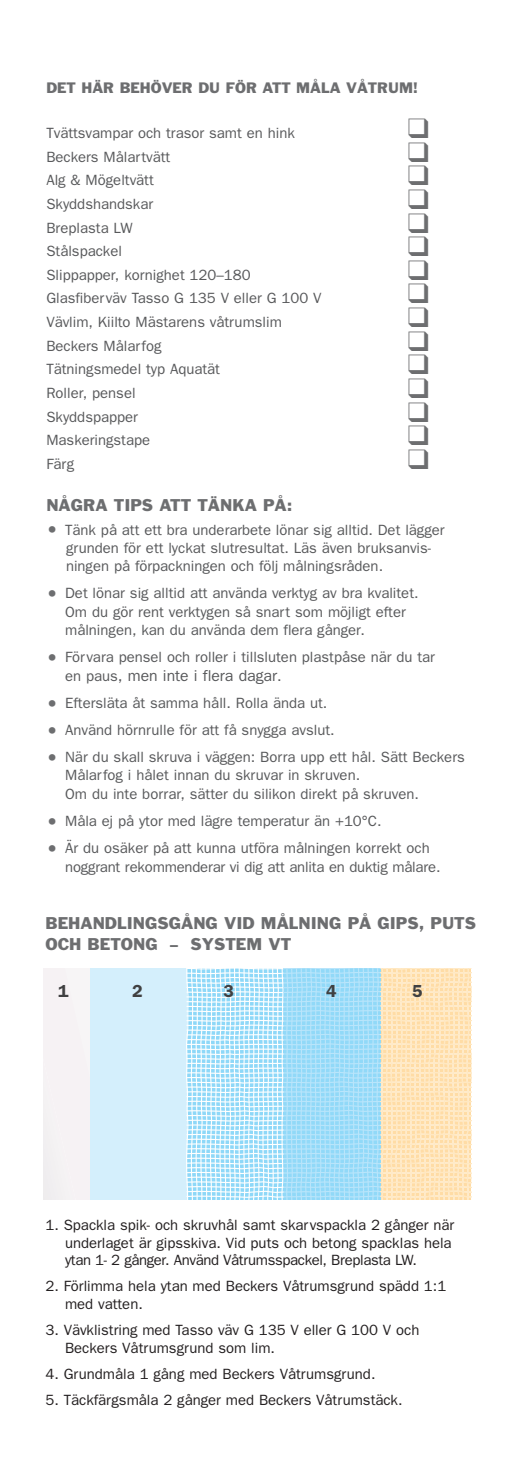
<style>
.page{position:relative;width:511px;height:1474px;background:#fff}
.page>*{position:absolute;margin:0;border:0;box-sizing:border-box;transform-origin:0 0}
.t1{font:600 17.5px "Franklin Gothic";color:#404041}
.t2{font:15.75px/21px "Franklin Gothic";color:#6d6e70}
.t3{font:15.75px "Franklin Gothic";color:#58595b}
.t4{font:14.88px/23.6px "Franklin Gothic";color:#58595b}
.t5{font:14.88px/17.5px "Franklin Gothic";color:#231f20}
.t6{font:14px "Franklin Gothic";color:#6d6e70}
.s1{font-size:19.25px;color:#6d6e70}
.s2{font-size:14.88px}
</style>
<div class="page">
<div style="left:90px;top:968px;width:97px;height:231px;background:#d4effc"></div>
<svg style="left:185px;top:968px;width:287px;height:232px;background:#c9e3e5"></svg>
<p class="t6" style="left:46px;top:83px;width:373px">DET HÄR BEHÖVER DU FÖR ATT MÅLA VÅTRUM!</p>
<p class="t4" style="left:46px;top:122px;width:277px">Tvättsvampar och trasor samt en hink<br>Beckers Målartvätt<br>Alg &amp; Mögeltvätt<br>Skyddshandskar<br>Breplasta LW<br>Stålspackel<br>Slippapper, kornighet 120–180<br>Glasfiberväv Tasso G 135 V eller G 100 V<br>Vävlim, Kiilto Mästarens våtrumslim<br>Beckers Målarfog<br>Tätningsmedel typ Aquatät<br>Roller, pensel<br>Skyddspapper<br>Maskeringstape<br>Färg</p>
<p class="t2" style="left:46px;top:496px;width:248px">NÅGRA TIPS ATT TÄNKA PÅ:</p>
<p class="t4" style="left:66px;top:521px;width:380px;line-height:18.4px;text-indent:-20px"><span class="s1">•</span> Tänk på att ett bra underarbete lönar sig alltid. Det lägger grunden för ett lyckat slutresultat. Läs även bruksanvis&shy;ningen på förpackningen och följ målningsråden.</p>
<p class="t4" style="left:65px;top:585px;width:355px;line-height:18.4px;text-indent:-19px"><span class="s1">•</span> Det lönar sig alltid att använda verktyg av bra kvalitet.<br>Om du gör rent verktygen så snart som möjligt efter målningen, kan du använda dem flera gånger.</p>
<p class="t4" style="left:46px;top:646px;width:390px"><span class="s1">•</span> Förvara pensel och roller i tillsluten plastpåse när du tar</p>
<p class="t3" style="left:65px;top:670px;width:218px"><span class="s2">en paus</span>, men inte i flera dagar<span class="s2">.</span></p>
<p class="t4" style="left:46px;top:692px;width:283px"><span class="s1">•</span> Eftersläta åt samma håll. Rolla ända ut.</p>
<p class="t4" style="left:46px;top:719px;width:290px"><span class="s1">•</span> Använd hörnrulle för att få snygga avslut.</p>
<p class="t4" style="left:65px;top:749px;width:401px;line-height:18.4px;text-indent:-19px"><span class="s1">•</span> När du skall skruva i väggen: Borra upp ett hål. Sätt Beckers<br>Målarfog i hålet innan du skruvar in skruven.<br>Om du inte borrar, sätter du silikon direkt på skruven.</p>
<p class="t4" style="left:46px;top:810px;width:337px"><span class="s1">•</span> Måla ej på ytor med lägre temperatur än +10°C.</p>
<p class="t4" style="left:65px;top:840px;width:377px;line-height:18.4px;text-indent:-19px"><span class="s1">•</span> Är du osäker på att kunna utföra målningen korrekt och noggrant rekommenderar vi dig att anlita en duktig målare.</p>
<p class="t2" style="left:45px;top:913px;width:432px">BEHANDLINGSGÅNG VID MÅLNING PÅ GIPS, PUTS<br>OCH BETONG – SYSTEM VT</p>
<p class="t1" style="left:58px;top:985px;width:12px">1</p>
<p class="t1" style="left:132px;top:985px;width:12px">2</p>
<p class="t1" style="left:223px;top:985px;width:12px">3</p>
<p class="t1" style="left:326px;top:985px;width:12px">4</p>
<p class="t1" style="left:412px;top:985px;width:12px">5</p>
<p class="t5" style="left:65px;top:1217px;width:391px;text-indent:-20px">1. Spackla spik- och skruvhål samt skarvspackla 2 gånger när underlaget är gipsskiva. Vid puts och betong spacklas hela ytan 1- 2 gånger. Använd Våtrumsspackel, Breplasta LW.</p>
<p class="t5" style="left:65px;top:1278px;width:383px;text-indent:-20px">2. Förlimma hela ytan med Beckers Våtrumsgrund spädd 1:1 med vatten.</p>
<p class="t5" style="left:65px;top:1322px;width:356px;text-indent:-20px">3. Vävklistring med Tasso väv G 135 V eller G 100 V och<br>Beckers Våtrumsgrund som lim.</p>
<p class="t5" style="left:45px;top:1366px;width:332px">4. Grundmåla 1 gång med Beckers Våtrumsgrund.</p>
<p class="t5" style="left:45px;top:1392px;width:359px">5. Täckfärgsmåla 2 gånger med Beckers Våtrumstäck.</p>
</div>
